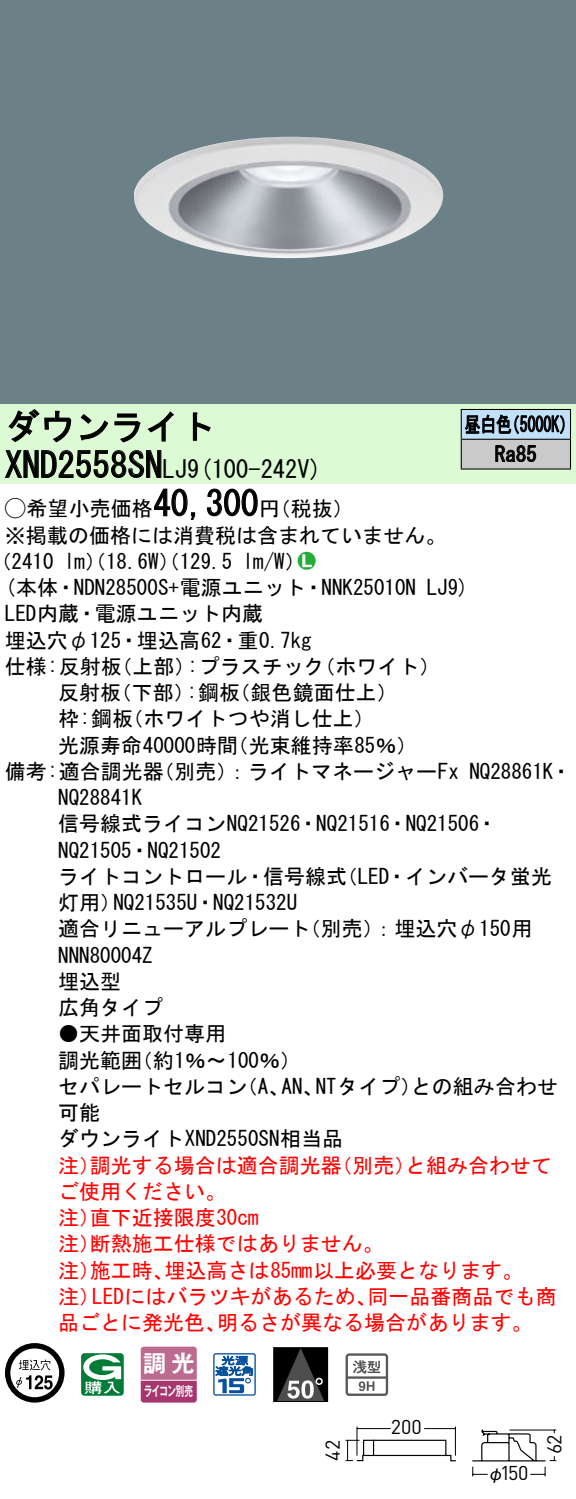
<style>
.page{position:relative;width:576px;height:1499px;background:#fff}
.page>*{position:absolute;margin:0;border:0;box-sizing:border-box;transform-origin:0 0}
.t1{font:35px "MS Gothic";color:#000}
.t2{font:24.5px "MS Gothic";color:#000}
.t3{font:23.1px "Gothic MB101 Pro De Bold 90 pv RKSJ H";color:#fff}
.t4{font:21px/26.2px "MS Gothic";color:#000}
.t5{font:21px/26.2px "MS Gothic";color:#f00}
.t6{font:21px/29.8px "MS Gothic";color:#000;scale:.75 1}
.t7{font:21px "Ford Classification 1";color:#23ac38}
.t8{font:19.95px "DINOT";color:#000}
.t9{font:17.5px "Gothic BBB Pro Medium 90 pv RKSJ H";color:#000}
.t10{font:13.3px "Gothic MB101 Pro De Bold 90 pv RKSJ H";letter-spacing:-.05em;color:#fff;scale:.65 1}
.s1{font-size:24.5px}
.s2{font-family:"Ford Classification 1"}
.s3{color:#fff}
</style>
<div class="page">
<div style="left:0;top:0;width:575px;height:404px;background:#6c8087"></div>
<img style="left:134px;top:137px;width:310px;height:121px">
<div style="left:0;top:404px;width:575px;height:79px;background:#dcfad4"></div>
<svg style="left:8px;top:409px;width:64px;height:34px"></svg>
<svg style="left:80px;top:413px;width:60px;height:30px"></svg>
<svg style="left:147px;top:411px;width:26px;height:31px"></svg>
<svg style="left:192px;top:412px;width:19px;height:29px"></svg>
<svg style="left:5px;top:450px;width:157px;height:28px"></svg>
<svg style="left:154px;top:488px;width:42px;height:32px"></svg>
<svg style="left:207px;top:488px;width:51px;height:29px"></svg>
<svg style="left:5px;top:1343px;width:59px;height:59px"></svg>
<svg style="left:81px;top:1353px;width:43px;height:42px"></svg>
<svg style="left:140px;top:1346px;width:56px;height:56px;background:#b55a84"></svg>
<hr style="left:141px;top:1379px;width:55px;height:2px;background:#fff">
<svg style="left:213px;top:1353px;width:43px;height:42px"></svg>
<div style="left:273px;top:1347px;width:54px;height:54px;background:#000"></div>
<svg style="left:277px;top:1349px;width:47px;height:51px"></svg>
<div style="left:273px;top:1347px;width:55px;height:55px;border:1px solid #000"></div>
<svg style="left:345px;top:1353px;width:43px;height:43px"></svg>
<div style="left:461px;top:409px;width:109px;height:30px;background:#c1e1fa"></div>
<div style="left:461px;top:439px;width:109px;height:30px;background:#cacaca"></div>
<hr style="left:460px;top:409px;width:110px;height:1px;background:#000">
<hr style="left:569px;top:410px;width:2px;height:29px;background:#000">
<hr style="left:460px;top:439px;width:110px;height:1px;background:#000">
<hr style="left:569px;top:440px;width:2px;height:28px;background:#000">
<hr style="left:460px;top:468px;width:110px;height:2px;background:#000">
<svg style="left:460px;top:410px;width:104px;height:58px"></svg>
<svg style="left:472px;top:1429px;width:85px;height:48px"></svg>
<svg style="left:345px;top:1426px;width:111px;height:36px"></svg>
<h1 class="t1" style="left:5px;top:409px;width:212px">ダウンライト</h1>
<p class="t2" style="left:187px;top:456px;width:136px">(9 100-242 (V</p>
<h1 class="t1" style="left:5px;top:447px;width:184px">XND2558SN<span class="s1">LJ</span></h1>
<h1 class="t1" style="left:153px;top:486px;width:106px">40,300</h1>
<p class="t4" style="left:5px;top:495px;width:442px"><span class="s2">A</span>希望小売価格<br>※掲載の価格には消費税は含まれていません。</p>
<p class="t7" style="left:298px;top:550px;width:19px">2<span class="s3">7</span></p>
<p class="t4" style="left:259px;top:495px;width:96px">（円税抜(</p>
<p class="t4" style="left:243px;top:548px;width:64px">l m (W/</p>
<p class="t4" style="left:-9px;top:548px;width:65px">（2410</p>
<p class="t4" style="left:64px;top:548px;width:169px">lm）（18.6 ）（W 129.5</p>
<p class="t6" style="left:494px;top:409px;width:57px;text-indent:-30px">昼白色<br>Ra85</p>
<p class="t6" style="left:504px;top:409px;width:96px">（5000 (K</p>
<p class="t4" style="left:5px;top:574px;width:412px">(本体・NDN28500 +S 電源ユニット・NNK25010N</p>
<p class="t4" style="left:5px;top:600px;width:259px">LED内蔵・電源ユニット内蔵</p>
<p class="t4" style="left:5px;top:627px;width:308px">埋込穴φ125・埋込高62・重0.7kg</p>
<p class="t4" style="left:314px;top:653px;width:127px">（ホワイト(</p>
<p class="t4" style="left:426px;top:574px;width:44px">LJ (9</p>
<p class="t4" style="left:187px;top:653px;width:139px">:プラスチック</p>
<p class="t4" style="left:5px;top:653px;width:118px">仕様:反射板</p>
<p class="t4" style="left:111px;top:653px;width:85px">（上部）</p>
<p class="t4" style="left:58px;top:679px;width:64px">反射板</p>
<p class="t4" style="left:111px;top:679px;width:85px">（下部）</p>
<p class="t4" style="left:229px;top:679px;width:169px">（銀色鏡面仕上(</p>
<p class="t4" style="left:187px;top:679px;width:55px">:鋼板</p>
<p class="t4" style="left:58px;top:705px;width:76px">枠:鋼板</p>
<p class="t4" style="left:122px;top:705px;width:253px">（ホワイトつや消し仕上(</p>
<p class="t4" style="left:58px;top:732px;width:181px">光源寿命40000時間</p>
<p class="t4" style="left:227px;top:732px;width:191px">（光束維持率85％(</p>
<p class="t4" style="left:153px;top:758px;width:307px">（別売：）ライトマネージャーFx</p>
<p class="t4" style="left:5px;top:758px;width:160px">備考:適合調光器</p>
<p class="t4" style="left:58px;top:784px;width:85px">NQ28841K</p>
<p class="t4" style="left:58px;top:810px;width:441px">信号線式ライコンNQ21526・NQ21516・NQ21506・</p>
<p class="t4" style="left:58px;top:837px;width:164px">NQ21505・NQ21502</p>
<p class="t4" style="left:336px;top:863px;width:217px">（LED・インバータ蛍光</p>
<p class="t4" style="left:469px;top:758px;width:104px">NQ28861 ・K</p>
<p class="t4" style="left:58px;top:863px;width:290px;text-align:center">ライトコントロール・信号線式<br>NQ21535 ・U NQ21532U</p>
<p class="t4" style="left:58px;top:889px;width:64px">灯用）</p>
<p class="t4" style="left:58px;top:915px;width:253px">適合リニューアルプレート<br>NNN80004Z<br>埋込型<br>広角タイプ</p>
<p class="t4" style="left:132px;top:1020px;width:171px;text-indent:-73px">●天井面取付専用<br>（約1％〜100％(</p>
<p class="t4" style="left:300px;top:915px;width:234px">（別売：）埋込穴φ150用</p>
<p class="t4" style="left:58px;top:1047px;width:85px">調光範囲</p>
<p class="t4" style="left:315px;top:1073px;width:107px">NTタイプ）</p>
<p class="t4" style="left:411px;top:1073px;width:148px">との組み合わせ</p>
<p class="t4" style="left:58px;top:1073px;width:286px">セパレートセルコン<br>可能<br>ダウンライトXND2550SN相当品</p>
<p class="t4" style="left:237px;top:1073px;width:54px">（、A</p>
<p class="t4" style="left:281px;top:1073px;width:43px">AN、</p>
<p class="t5" style="left:90px;top:1152px;width:253px">調光する場合は適合調光器</p>
<p class="t5" style="left:331px;top:1152px;width:85px">（別売）</p>
<p class="t5" style="left:405px;top:1152px;width:148px">と組み合わせて</p>
<p class="t5" style="left:58px;top:1152px;width:43px">注）</p>
<p class="t5" style="left:58px;top:1178px;width:169px">ご使用ください。</p>
<p class="t5" style="left:90px;top:1204px;width:170px">直下近接限度30cm</p>
<p class="t5" style="left:90px;top:1204px;width:295px;text-indent:-32px">注）<br>断熱施工仕様ではありません。</p>
<p class="t5" style="left:58px;top:1230px;width:43px">注）</p>
<p class="t5" style="left:164px;top:1257px;width:360px">埋込高さは85mm以上必要となります。</p>
<p class="t5" style="left:90px;top:1257px;width:85px">施工時、</p>
<p class="t5" style="left:58px;top:1257px;width:43px">注）</p>
<p class="t5" style="left:92px;top:1283px;width:286px">LEDにはバラツキがあるため、</p>
<p class="t5" style="left:367px;top:1283px;width:190px">同一品番商品でも商</p>
<p class="t5" style="left:58px;top:1283px;width:43px">注）</p>
<p class="t5" style="left:58px;top:1309px;width:169px">品ごとに発光色、</p>
<p class="t5" style="left:217px;top:1309px;width:317px">明るさが異なる場合があります。</p>
<p class="t3" style="left:143px;top:1344px;width:53px">調光</p>
<p class="t10" style="left:144px;top:1380px;width:77px">ライコン別売</p>
<p class="t8" style="left:319px;top:1460px;width:22px;rotate:-90deg">42</p>
<p class="t8" style="left:390px;top:1413px;width:33px">200</p>
<p class="t8" style="left:500px;top:1459px;width:30px">150</p>
<p class="t9" style="left:487px;top:1459px;width:19px">φ</p>
<p class="t8" style="left:540px;top:1454px;width:21px;rotate:-90deg">62</p>
</div>
